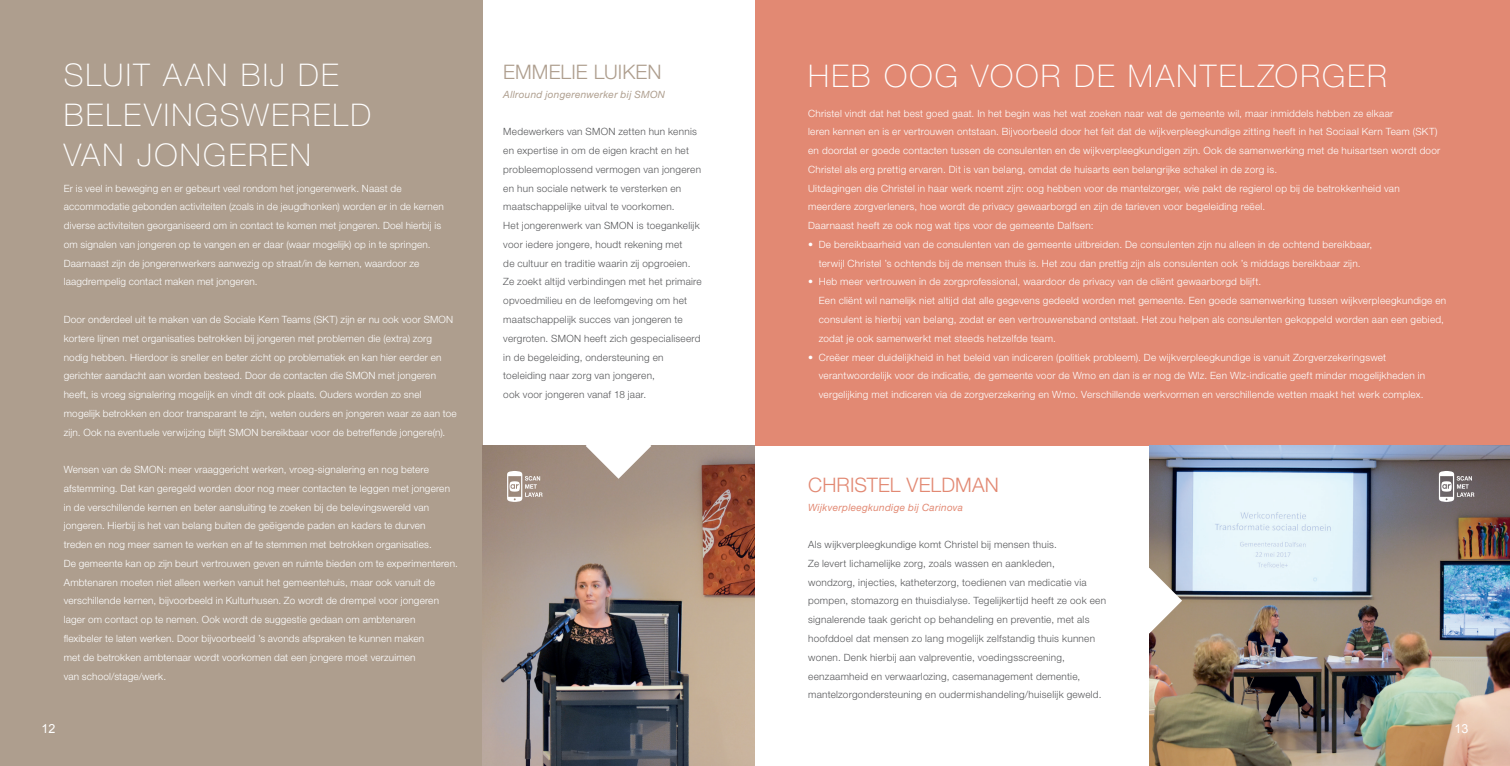
<style>
.page{position:relative;width:1510px;height:766px;background:#fff}
.page>*{position:absolute;margin:0;border:0;box-sizing:border-box;transform-origin:0 0}
.t1{font:100 31.25px/40px "Helvetica Neue LT Std";letter-spacing:.075em;color:#fff}
.t2{font:300 20px "Helvetica Neue LT Std";letter-spacing:.005em;color:#e28973}
.t3{font:300 20px "Helvetica Neue LT Std";color:#ae9e8e}
.t4{font:12.5px "Arial";color:#fff}
.t5{font:300 10px/18.8px "Helvetica Neue LT Std";letter-spacing:.02em;color:#fff}
.t6{font:300 10px/18.8px "Helvetica Neue LT Std";letter-spacing:.025em;color:#57585a}
.t7{font:italic 10px "Helvetica Neue LT Std";letter-spacing:.025em;color:#e28973}
.t8{font:italic 10px "Helvetica Neue LT Std";letter-spacing:.025em;color:#ae9e8e}
</style>
<div class="page">
<div style="left:755px;top:0;width:754px;height:446px;background:#e28973"></div>
<div style="left:0;top:0;width:482px;height:765px;background:#ae9e8e"></div>
<img style="left:482px;top:446px;width:273px;height:319px">
<svg style="left:585px;top:445px;width:66px;height:33px"></svg>
<img style="left:1149px;top:446px;width:360px;height:319px">
<svg style="left:1149px;top:567px;width:33px;height:66px"></svg>
<svg style="left:507px;top:471px;width:35px;height:30px"></svg>
<svg style="left:1438px;top:471px;width:36px;height:30px"></svg>
<h1 class="t1" style="left:64px;top:55px;width:276px">SLUIT AAN BIJ DE</h1>
<h1 class="t1" style="left:808px;top:56px;width:580px">HEB OOG VOOR DE MANTELZORGER</h1>
<h1 class="t1" style="left:64px;top:95px;width:309px">BELEVINGSWERELD<br>VAN JONGEREN</h1>
<h2 class="t3" style="left:503px;top:60px;width:160px">EMMELIE LUIKEN</h2>
<p class="t8" style="left:503px;top:88px;width:163px">Allround jongerenwerker bij SMON</p>
<p class="t6" style="left:503px;top:122px;width:200px">Medewerkers van SMON zetten hun kennis en expertise in om de eigen kracht en het probleemoplossend vermogen van jongeren en hun sociale netwerk te versterken en maatschappelijke uitval te voorkomen.<br>Het jongerenwerk van SMON is toegankelijk voor iedere jongere, houdt rekening met<br>de cultuur en traditie waarin zij opgroeien.<br>Ze zoekt altijd verbindingen met het primaire opvoedmilieu en de leefomgeving om het maatschappelijk succes van jongeren te vergroten. SMON heeft zich gespecialiseerd in de begeleiding, ondersteuning en toeleiding naar zorg van jongeren,<br>ook voor jongeren vanaf 18 jaar.</p>
<p class="t5" style="left:808px;top:103px;width:634px">Christel vindt dat het best goed gaat. In het begin was het wat zoeken naar wat de gemeente wil, maar inmiddels hebben ze elkaar<br>leren kennen en is er vertrouwen ontstaan. Bijvoorbeeld door het feit dat de wijkverpleegkundige zitting heeft in het Sociaal Kern Team (SKT) en doordat er goede contacten tussen de consulenten en de wijkverpleegkundigen zijn. Ook de samenwerking met de huisartsen wordt door Christel als erg prettig ervaren. Dit is van belang, omdat de huisarts een belangrijke schakel in de zorg is.<br>Uitdagingen die Christel in haar werk noemt zijn: oog hebben voor de mantelzorger, wie pakt de regierol op bij de betrokkenheid van meerdere zorgverleners, hoe wordt de privacy gewaarborgd en zijn de tarieven voor begeleiding reëel.<br>Daarnaast heeft ze ook nog wat tips voor de gemeente Dalfsen:</p>
<p class="t5" style="left:808px;top:235px;width:566px;text-align:center">• De bereikbaarheid van de consulenten van de gemeente uitbreiden. De consulenten zijn nu alleen in de ochtend bereikbaar, terwijl Christel ’s ochtends bij de mensen thuis is. Het zou dan prettig zijn als consulenten ook ’s middags bereikbaar zijn.</p>
<p class="t5" style="left:819px;top:272px;width:629px;text-indent:-11px">• Heb meer vertrouwen in de zorgprofessional, waardoor de privacy van de cliënt gewaarborgd blijft.<br>Een cliënt wil namelijk niet altijd dat alle gegevens gedeeld worden met gemeente. Een goede samenwerking tussen wijkverpleegkundige en consulent is hierbij van belang, zodat er een vertrouwensband ontstaat. Het zou helpen als consulenten gekoppeld worden aan een gebied, zodat je ook samenwerkt met steeds hetzelfde team.</p>
<p class="t5" style="left:819px;top:347px;width:608px;text-indent:-11px">• Creëer meer duidelijkheid in het beleid van indiceren (politiek probleem). De wijkverpleegkundige is vanuit Zorgverzekeringswet verantwoordelijk voor de indicatie, de gemeente voor de Wmo en dan is er nog de Wlz. Een Wlz-indicatie geeft minder mogelijkheden in vergelijking met indiceren via de zorgverzekering en Wmo. Verschillende werkvormen en verschillende wetten maakt het werk complex.</p>
<p class="t5" style="left:64px;top:178px;width:381px">Er is veel in beweging en er gebeurt veel rondom het jongerenwerk. Naast de accommodatie gebonden activiteiten (zoals in de jeugdhonken) worden er in de kernen diverse activiteiten georganiseerd om in contact te komen met jongeren. Doel hierbij is om signalen van jongeren op te vangen en er daar (waar mogelijk) op in te springen.<br>Daarnaast zijn de jongerenwerkers aanwezig op straat/in de kernen, waardoor ze laagdrempelig contact maken met jongeren.</p>
<p class="t5" style="left:64px;top:310px;width:394px">Door onderdeel uit te maken van de Sociale Kern Teams (SKT) zijn er nu ook voor SMON kortere lijnen met organisaties betrokken bij jongeren met problemen die (extra) zorg nodig hebben. Hierdoor is sneller en beter zicht op problematiek en kan hier eerder en gerichter aandacht aan worden besteed. Door de contacten die SMON met jongeren heeft, is vroeg signalering mogelijk en vindt dit ook plaats. Ouders worden zo snel mogelijk betrokken en door transparant te zijn, weten ouders en jongeren waar ze aan toe zijn. Ook na eventuele verwijzing blijft SMON bereikbaar voor de betreffende jongere(n).</p>
<p class="t5" style="left:64px;top:460px;width:395px">Wensen van de SMON: meer vraaggericht werken, vroeg-signalering en nog betere afstemming. Dat kan geregeld worden door nog meer contacten te leggen met jongeren in de verschillende kernen en beter aansluiting te zoeken bij de belevingswereld van jongeren. Hierbij is het van belang buiten de geëigende paden en kaders te durven<br>treden en nog meer samen te werken en af te stemmen met betrokken organisaties.<br>De gemeente kan op zijn beurt vertrouwen geven en ruimte bieden om te experimenteren.<br>Ambtenaren moeten niet alleen werken vanuit het gemeentehuis, maar ook vanuit de verschillende kernen, bijvoorbeeld in Kulturhusen. Zo wordt de drempel voor jongeren lager om contact op te nemen. Ook wordt de suggestie gedaan om ambtenaren<br>flexibeler te laten werken. Door bijvoorbeeld ’s avonds afspraken te kunnen maken<br>met de betrokken ambtenaar wordt voorkomen dat een jongere moet verzuimen<br>van school/stage/werk.</p>
<h2 class="t2" style="left:808px;top:472px;width:192px">CHRISTEL VELDMAN</h2>
<p class="t7" style="left:808px;top:501px;width:156px">Wijkverpleegkundige bij Carinova</p>
<p class="t6" style="left:808px;top:535px;width:299px">Als wijkverpleegkundige komt Christel bij mensen thuis.<br>Ze levert lichamelijke zorg, zoals wassen en aankleden,<br>wondzorg, injecties, katheterzorg, toedienen van medicatie via pompen, stomazorg en thuisdialyse. Tegelijkertijd heeft ze ook een signalerende taak gericht op behandeling en preventie, met als hoofddoel dat mensen zo lang mogelijk zelfstandig thuis kunnen wonen. Denk hierbij aan valpreventie, voedingsscreening, eenzaamheid en verwaarlozing, casemanagement dementie, mantelzorgondersteuning en oudermishandeling/huiselijk geweld.</p>
<p class="t4" style="left:42px;top:720px;width:15px">12</p>
<p class="t4" style="left:1454px;top:720px;width:15px">13</p>
</div>
